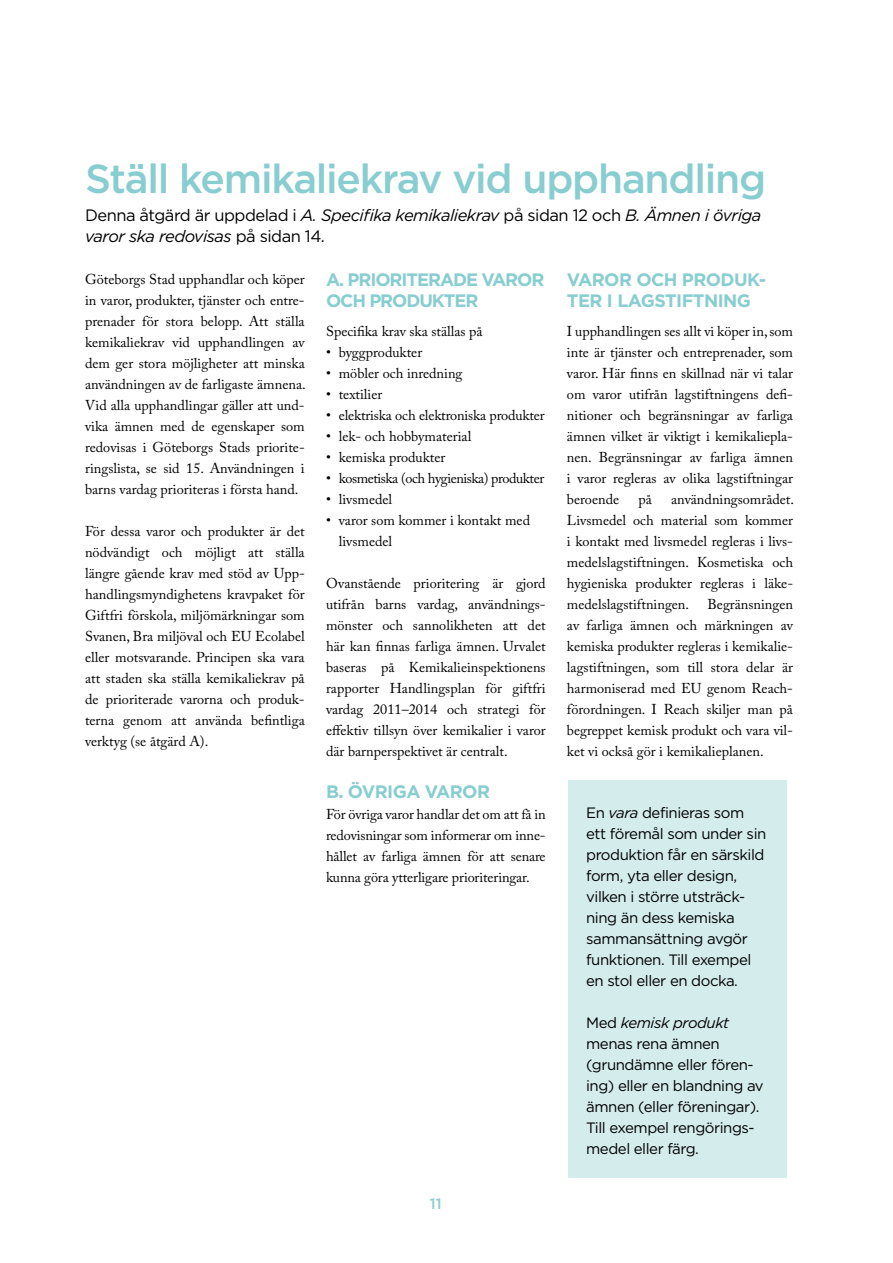
<style>
.page{position:relative;width:893px;height:1263px;background:#fff}
.page>*{position:absolute;margin:0;border:0;box-sizing:border-box;transform-origin:0 0}
.t1{font:500 40.5px "Gotham";letter-spacing:-.03em;color:#88cdd0}
.t2{font:700 18px/21px "Gotham";letter-spacing:-.03em;color:#88cdd0}
.t3{font:700 18px/21px "Gotham";letter-spacing:-.05em;color:#88cdd0}
.t4{font:italic 16.5px/21px "Gotham";letter-spacing:-.03em;color:#000}
.t5{font:15px/21px "Gotham";letter-spacing:-.03em;color:#000}
.t6{font:500 15px "Gotham";color:#88cdd0}
.t7{font:14.25px/21px "Adobe Caslon Pro";color:#000;text-align:justify}
.t8{font:14.25px "Adobe Caslon Pro";letter-spacing:-.03em;color:#000}
.s1{font-style:normal}
.s2{font-style:italic}
</style>
<div class="page">
<div style="left:568px;top:780px;width:219px;height:398px;background:#d5eced"></div>
<h1 class="t1" style="left:85px;top:152px;width:683px">Ställ kemikaliekrav vid upphandling</h1>
<p class="t4" style="left:85px;top:205px;width:678px"><span class="s1">Denna åtgärd är uppdelad i</span> A. Specifika kemikaliekrav <span class="s1">på sidan 12 och</span> B. Ämnen i övriga varor ska redovisas <span class="s1">på sidan 14.</span></p>
<p class="t2" style="left:567px;top:269px;width:201px">VAROR OCH PRODUK-<br>TER I LAGSTIFTNING</p>
<p class="t7" style="left:567px;top:321px;width:228px">I upphandlingen ses allt vi köper in, som inte är tjänster och entreprenader, som varor. Här finns en skillnad när vi talar om varor utifrån lagstiftningens defi&shy;nitioner och begränsningar av farliga ämnen vilket är viktigt i kemikaliepla&shy;nen. Begränsningar av farliga ämnen i varor regleras av olika lagstiftningar beroende</p>
<p class="t3" style="left:326px;top:269px;width:220px">A. PRIORITERADE VAROR<br>OCH PRODUKTER</p>
<p class="t7" style="left:326px;top:321px;width:158px">Specifika krav ska ställas på</p>
<p class="t7" style="left:326px;top:342px;width:98px">• byggprodukter</p>
<p class="t7" style="left:326px;top:363px;width:138px">• möbler och inredning</p>
<p class="t7" style="left:326px;top:384px;width:58px">• textilier</p>
<p class="t7" style="left:326px;top:405px;width:220px">• elektriska och elektroniska produkter</p>
<p class="t7" style="left:326px;top:426px;width:147px">• lek- och hobbymaterial</p>
<p class="t7" style="left:326px;top:447px;width:121px">• kemiska produkter</p>
<p class="t8" style="left:326px;top:470px;width:220px">• kosmetiska (och hygieniska) produkter</p>
<p class="t7" style="left:326px;top:489px;width:68px">• livsmedel</p>
<p class="t7" style="left:339px;top:510px;width:193px;text-indent:-13px">• varor som kommer i kontakt med livsmedel</p>
<p class="t7" style="left:326px;top:573px;width:221px">Ovanstående prioritering är gjord utifrån barns vardag, användnings&shy;mönster och sannolikheten att det här kan finnas farliga ämnen. Urvalet baseras på Kemikalieinspektionens rapporter Handlingsplan för giftfri vardag 2011–2014 och strategi för effektiv tillsyn över kemikalier i varor där barnperspektivet är centralt.</p>
<p class="t2" style="left:326px;top:781px;width:166px">B. ÖVRIGA VAROR</p>
<p class="t7" style="left:326px;top:804px;width:221px">För övriga varor handlar det om att få in redovisningar som informerar om inne&shy;hållet av farliga ämnen för att senare kunna göra ytterligare prioriteringar.</p>
<p class="t7" style="left:85px;top:268px;width:222px">Göteborgs Stad upphandlar och köper in varor, produkter, tjänster och entre&shy;prenader för stora belopp. Att ställa kemikaliekrav vid upphandlingen av dem ger stora möjligheter att minska användningen av de farligaste ämnena.<br>Vid alla upphandlingar gäller att und&shy;vika ämnen med de egenskaper som redovisas i Göteborgs Stads priorite&shy;ringslista, se sid 15. Användningen i barns vardag prioriteras i första hand.</p>
<p class="t7" style="left:85px;top:520px;width:221px">För dessa varor och produkter är det nödvändigt och möjligt att ställa längre gående krav med stöd av Upp&shy;handlingsmyndighetens kravpaket för Giftfri förskola, miljömärkningar som Svanen, Bra miljöval och EU Ecolabel eller motsvarande. Principen ska vara att staden ska ställa kemikaliekrav på de prioriterade varorna och produk&shy;terna genom att använda befintliga verktyg (se åtgärd A).</p>
<p class="t7" style="left:567px;top:489px;width:229px;text-indent:104px">användningsområdet.<br>Livsmedel och material som kommer i kontakt med livsmedel regleras i livs&shy;medelslagstiftningen. Kosmetiska och hygieniska produkter regleras i läke&shy;medelslagstiftningen.</p>
<p class="t7" style="left:638px;top:489px;width:15px">på</p>
<p class="t7" style="left:567px;top:594px;width:228px;text-indent:141px">Begränsningen av farliga ämnen och märkningen av kemiska produkter regleras i kemikalie&shy;lagstiftningen, som till stora delar är harmoniserad med EU genom Reach&shy;förordningen. I Reach skiljer man på begreppet kemisk produkt och vara vil&shy;ket vi också gör i kemikalieplanen.</p>
<p class="t5" style="left:586px;top:802px;width:182px">En <span class="s2">vara</span> definieras som ett föremål som under sin produktion får en särskild form, yta eller design, vilken i större utsträck&shy;ning än dess kemiska sammansättning avgör funktionen. Till exempel en stol eller en docka.</p>
<p class="t5" style="left:586px;top:1012px;width:179px">Med <span class="s2">kemisk produkt </span>menas rena ämnen (grundämne eller fören&shy;ing) eller en blandning av ämnen (eller föreningar).<br>Till exempel rengörings&shy;medel eller färg.</p>
<p class="t6" style="left:430px;top:1194px;width:13px">11</p>
</div>
